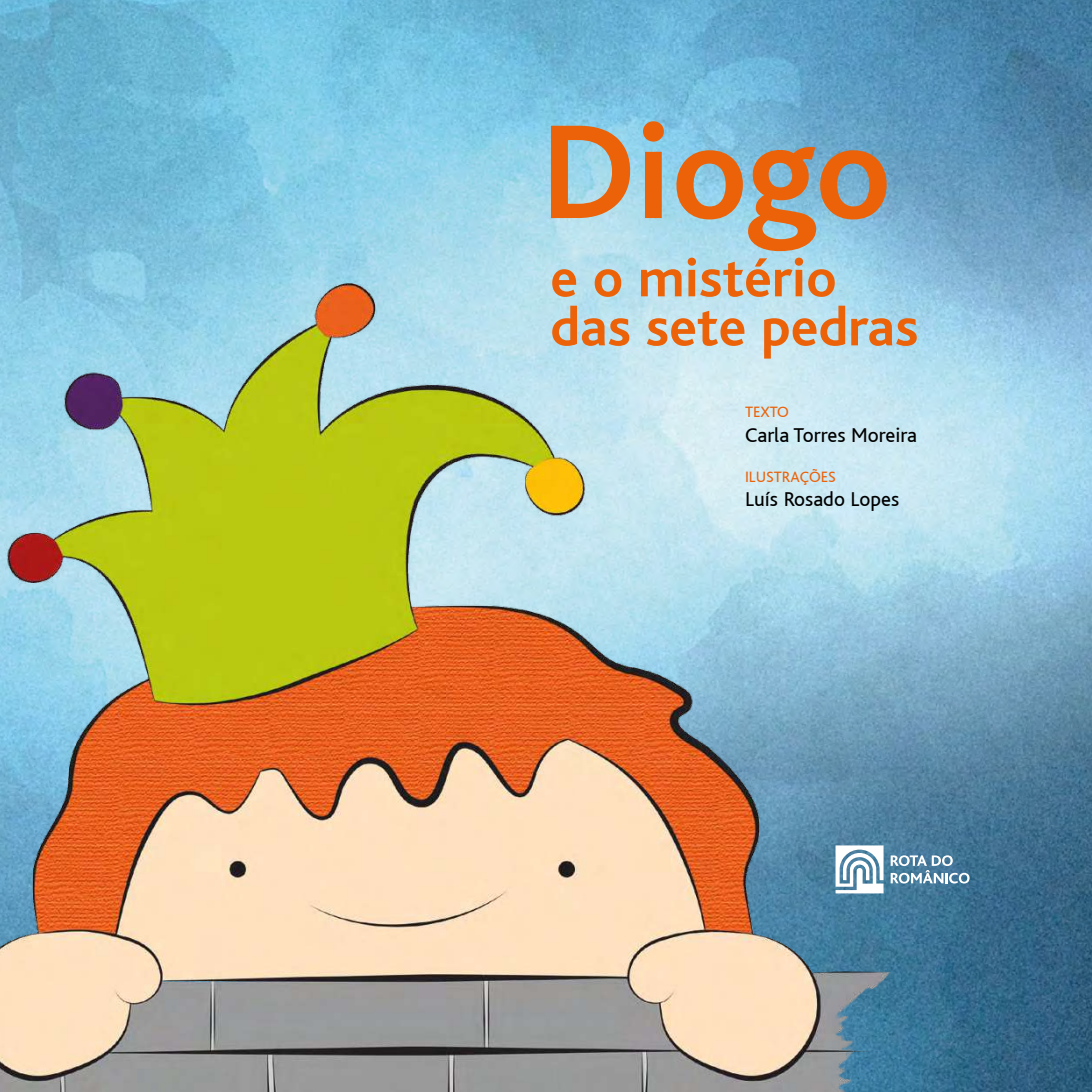
<style>
.page{position:relative;width:1092px;height:1092px;background:#fff}
.page>*{position:absolute;margin:0;border:0;box-sizing:border-box;transform-origin:0 0}
.t1{font:700 140px "Bliss";letter-spacing:-.005em;color:#eb6209}
.t2{font:700 56px/49px "Bliss";color:#eb6209}
.t3{font:21px "Bliss";color:#000}
.t4{font:15.75px "Bliss";color:#eb6209}
</style>
<div class="page">
<img style="left:0;top:0;width:1091px;height:1091px">
<img style="left:0;top:199px;width:909px;height:892px">
<svg style="left:835px;top:845px;width:48px;height:48px"></svg>
<svg style="left:890px;top:855px;width:79px;height:28px"></svg>
<h1 class="t1" style="left:541px;top:99px;width:351px">Diogo</h1>
<h2 class="t2" style="left:550px;top:255px;width:369px">e o mistério das sete pedras</h2>
<p class="t4" style="left:745px;top:404px;width:45px">TEXTO</p>
<p class="t3" style="left:745px;top:424px;width:173px">Carla Torres Moreira</p>
<p class="t4" style="left:745px;top:468px;width:92px">ILUSTRAÇÕES</p>
<p class="t3" style="left:745px;top:488px;width:156px">Luís Rosado Lopes</p>
</div>
